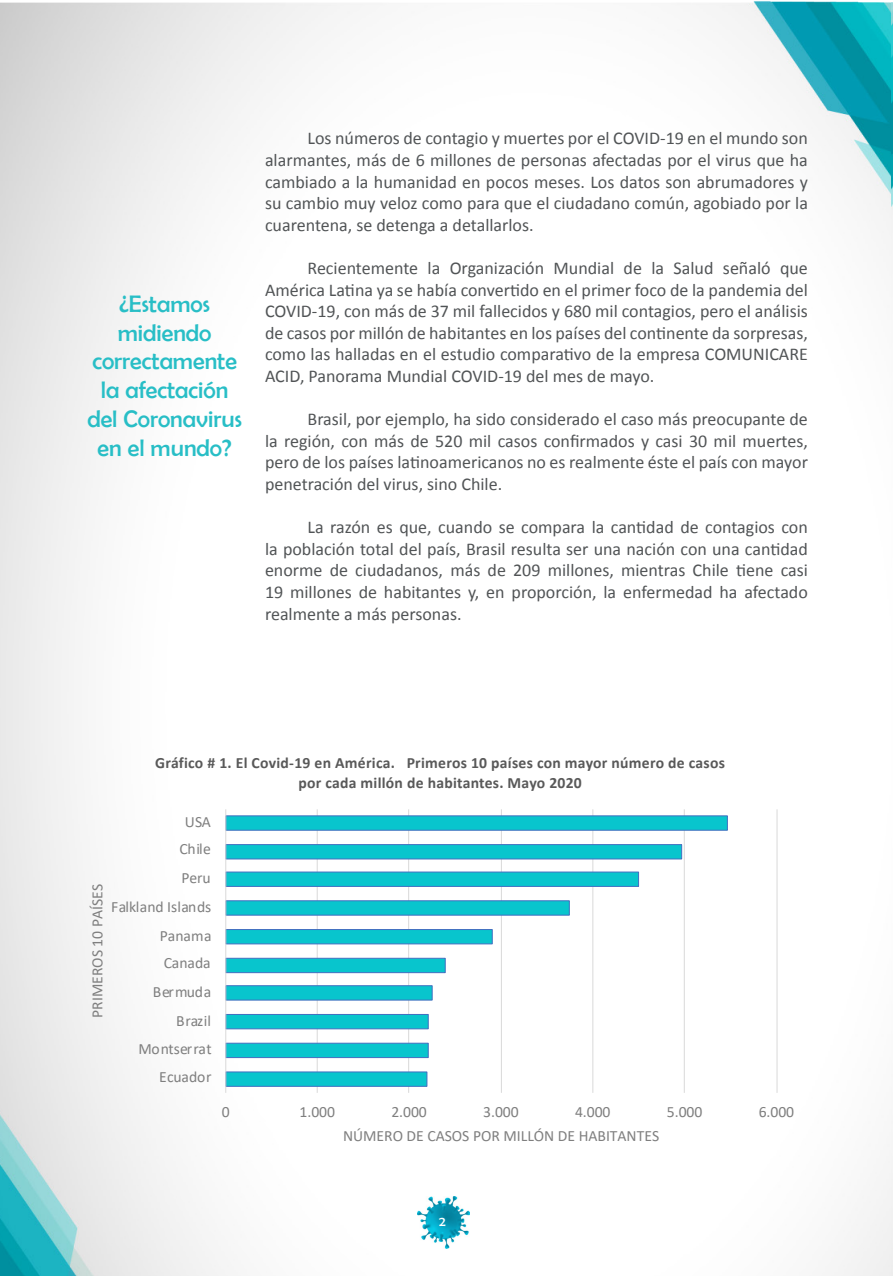
<style>
.page{position:relative;width:893px;height:1276px;background:#fff}
.page>*{position:absolute;margin:0;border:0;box-sizing:border-box;transform-origin:0 0}
.t1{font:24px/28.8px "Berlin Sans FB";color:#28bec6;text-align:center}
.CABEZA{font:18px/21.6px "Calibri";color:#515456;text-align:justify}
.t2{font:15.6px "Calibri";color:#7f7f7f}
.t3{font:700 15.6px/19.6px "Calibri";letter-spacing:.015em;color:#595959;text-align:center}
.t4{font:15.6px "Calibri";letter-spacing:.02em;color:#7f7f7f}
.t5{font:13.5px "Berlin Sans FB";color:#fff}
</style>
<div class="page">
<img style="left:0;top:1px;width:893px;height:1275px">
<img style="left:418px;top:1196px;width:51px;height:52px">
<hr style="left:317px;top:809px;width:1px;height:284px;background:#d9d9d9">
<hr style="left:408px;top:809px;width:1px;height:284px;background:#d9d9d9">
<hr style="left:501px;top:809px;width:1px;height:284px;background:#d9d9d9">
<hr style="left:592px;top:809px;width:1px;height:284px;background:#d9d9d9">
<hr style="left:684px;top:809px;width:1px;height:284px;background:#d9d9d9">
<hr style="left:776px;top:809px;width:1px;height:284px;background:#d9d9d9">
<svg style="left:226px;top:815px;width:502px;height:272px"></svg>
<hr style="left:225px;top:809px;width:1px;height:284px;background:#d9d9d9">
<p class="t1" style="left:87px;top:289px;width:156px">¿Estamos midiendo correctamente la afectación del Coronavirus en el mundo?</p>
<p class="CABEZA" style="left:265px;top:127px;width:544px;text-indent:43px">Los números de contagio y muertes por el COVID-19 en el mundo son alarmantes, más de 6 millones de personas afectadas por el virus que ha cambiado a la humanidad en pocos meses. Los datos son abrumadores y su cambio muy veloz como para que el ciudadano común, agobiado por la cuarentena, se detenga a detallarlos.</p>
<p class="CABEZA" style="left:265px;top:256px;width:544px;text-indent:43px">Recientemente la Organización Mundial de la Salud señaló que América Latina ya se había convertido en el primer foco de la pandemia del COVID-19, con más de 37 mil fallecidos y 680 mil contagios, pero el análisis de casos por millón de habitantes en los países del continente da sorpresas, como las halladas en el estudio comparativo de la empresa COMUNICARE ACID, Panorama Mundial COVID-19 del mes de mayo.</p>
<p class="CABEZA" style="left:265px;top:407px;width:544px;text-indent:43px">Brasil, por ejemplo, ha sido considerado el caso más preocupante de la región, con más de 520 mil casos confirmados y casi 30 mil muertes, pero de los países latinoamericanos no es realmente éste el país con mayor penetración del virus, sino Chile.</p>
<p class="CABEZA" style="left:265px;top:515px;width:544px;text-indent:43px">La razón es que, cuando se compara la cantidad de contagios con la población total del país, Brasil resulta ser una nación con una cantidad enorme de ciudadanos, más de 209 millones, mientras Chile tiene casi 19 millones de habitantes y, en proporción, la enfermedad ha afectado realmente a más personas.</p>
<p class="t3" style="left:155px;top:753px;width:571px">Gráfico # 1. El Covid-19 en América. Primeros 10 países con mayor número de casos por cada millón de habitantes. Mayo 2020</p>
<p class="t2" style="left:185px;top:811px;width:28px">USA</p>
<p class="t2" style="left:86px;top:1017px;width:135px;rotate:-90deg">PRIMEROS 10 PAÍSES</p>
<p class="t2" style="left:180px;top:838px;width:33px">Chile</p>
<p class="t2" style="left:182px;top:867px;width:31px">Peru</p>
<p class="t4" style="left:111px;top:896px;width:102px">Falkland Islands</p>
<p class="t2" style="left:160px;top:924px;width:53px">Panama</p>
<p class="t2" style="left:164px;top:952px;width:48px">Canada</p>
<p class="t2" style="left:153px;top:981px;width:60px">Bermuda</p>
<p class="t2" style="left:176px;top:1009px;width:36px">Brazil</p>
<p class="t2" style="left:138px;top:1038px;width:75px">Montserrat</p>
<p class="t2" style="left:159px;top:1065px;width:54px">Ecuador</p>
<p class="t2" style="left:222px;top:1101px;width:9px">0</p>
<p class="t2" style="left:300px;top:1101px;width:37px">1.000</p>
<p class="t2" style="left:391px;top:1101px;width:37px">2.000</p>
<p class="t2" style="left:483px;top:1101px;width:37px">3.000</p>
<p class="t2" style="left:575px;top:1101px;width:37px">4.000</p>
<p class="t2" style="left:667px;top:1101px;width:37px">5.000</p>
<p class="t2" style="left:759px;top:1101px;width:37px">6.000</p>
<p class="t2" style="left:343px;top:1124px;width:318px">NÚMERO DE CASOS POR MILLÓN DE HABITANTES</p>
<p class="t5" style="left:439px;top:1213px;width:8px">2</p>
</div>
